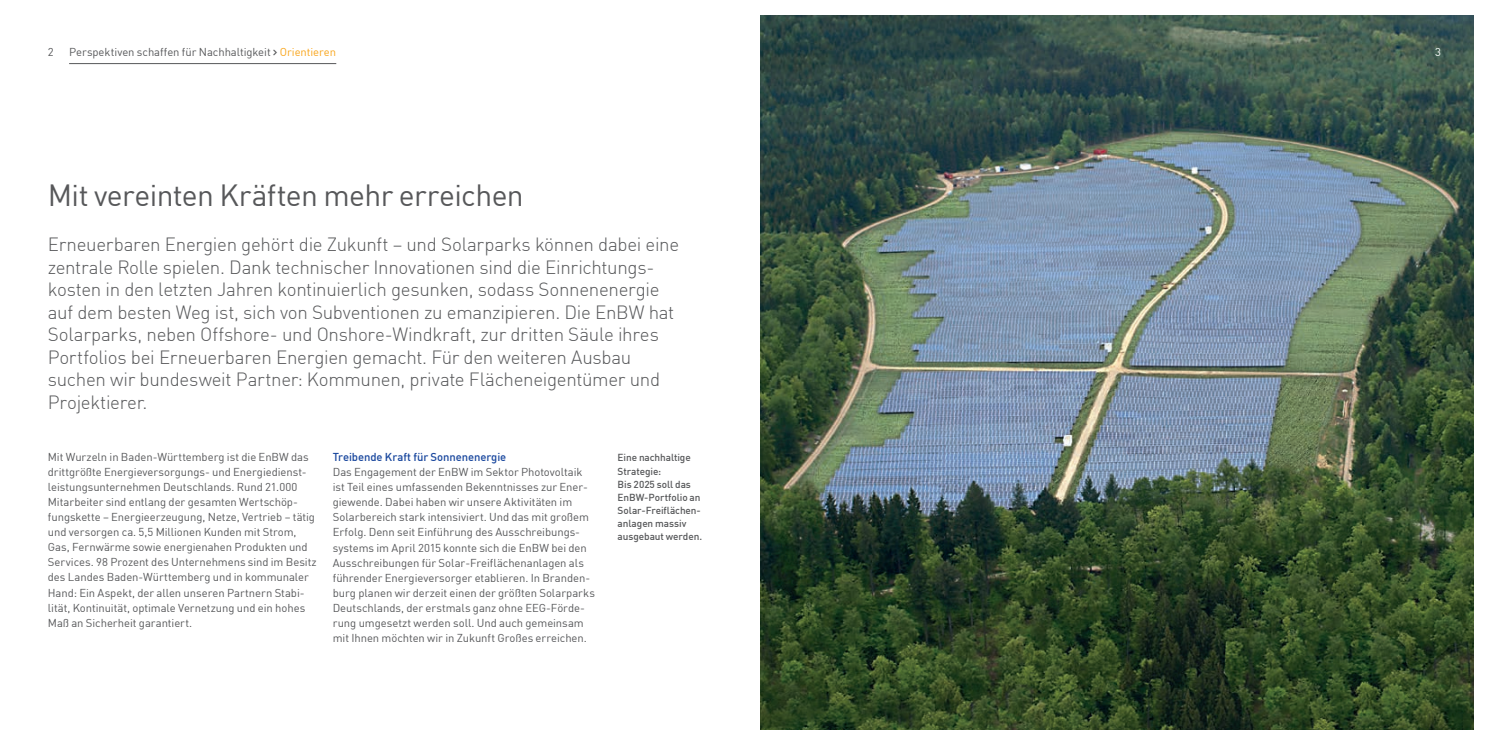
<style>
.page{position:relative;width:1489px;height:745px;background:#fff}
.page>*{position:absolute;margin:0;border:0;box-sizing:border-box;transform-origin:0 0}
.t1{font:30px "En BWDIN Pro";letter-spacing:-.02em;color:#57585a}
.t2{font:300 18.75px/22.5px "En BWDIN Pro";letter-spacing:-.015em;color:#57585a}
.t3{font:11.25px/15px "En BWDIN Pro";letter-spacing:-.005em;color:#57585a}
.t4{font:500 11.25px "En BWDIN Pro";letter-spacing:-.005em;color:#18469d}
.t5{font:11.25px "En BWDIN Pro";color:#fff}
.t6{font:500 10px/13.1px "En BWDIN Pro";letter-spacing:-.005em;color:#57585a}
.s1{color:#f9a51b}
</style>
<div class="page">
<img style="left:760px;top:16px;width:712px;height:712px">
<hr style="left:69px;top:63px;width:267px;height:1px;background:#57585a">
<p class="t3" style="left:48px;top:43px;width:7px">2</p>
<p class="t3" style="left:69px;top:43px;width:268px">Perspektiven schaffen für Nachhaltigkeit › <span class="s1">Orientieren</span></p>
<p class="t5" style="left:1434px;top:43px;width:7px">3</p>
<h1 class="t1" style="left:48px;top:171px;width:477px">Mit vereinten Kräften mehr erreichen</h1>
<p class="t2" style="left:48px;top:231px;width:633px">Erneuerbaren Energien gehört die Zukunft – und Solarparks können dabei eine zentrale Rolle spielen. Dank technischer Innovationen sind die Einrichtungs&shy;kosten in den letzten Jahren kontinuierlich gesunken, sodass Sonnenenergie auf dem besten Weg ist, sich von Subventionen zu emanzipieren. Die EnBW hat Solarparks, neben Offshore- und Onshore-Windkraft, zur dritten Säule ihres Portfolios bei Erneuerbaren Energien gemacht. Für den weiteren Ausbau suchen wir bundesweit Partner: Kommunen, private Flächeneigentümer und Projektierer.</p>
<p class="t4" style="left:333px;top:448px;width:175px">Treibende Kraft für Sonnenenergie</p>
<p class="t3" style="left:333px;top:463px;width:264px">Das Engagement der EnBW im Sektor Photovoltaik ist Teil eines umfassenden Bekenntnisses zur Ener&shy;giewende. Dabei haben wir unsere Aktivitäten im Solarbereich stark intensiviert. Und das mit großem Erfolg. Denn seit Einführung des Ausschreibungs&shy;systems im April 2015 konnte sich die EnBW bei den Ausschreibungen für Solar-Freiflächenanlagen als führender Energieversorger etablieren. In Branden&shy;burg planen wir derzeit einen der größten Solarparks Deutschlands, der erstmals ganz ohne EEG-Förde&shy;rung umgesetzt werden soll. Und auch gemeinsam mit Ihnen möchten wir in Zukunft Großes erreichen.</p>
<p class="t3" style="left:48px;top:448px;width:270px">Mit Wurzeln in Baden-Württemberg ist die EnBW das drittgrößte Energieversorgungs- und Energiedienst&shy;leistungsunternehmen Deutschlands. Rund 21.000<br>Mitarbeiter sind entlang der gesamten Wertschöp&shy;fungskette – Energieerzeugung, Netze, Vertrieb – tätig und versorgen ca. 5,5 Millionen Kunden mit Strom, Gas, Fernwärme sowie energienahen Produkten und Services. 98 Prozent des Unternehmens sind im Besitz des Landes Baden-Württemberg und in kommunaler Hand: Ein Aspekt, der allen unseren Partnern Stabi&shy;lität, Kontinuität, optimale Vernetzung und ein hohes Maß an Sicherheit garantiert.</p>
<p class="t6" style="left:617px;top:449px;width:86px">Eine nachhaltige<br>Strategie:<br>Bis 2025 soll das<br>EnBW-Portfolio an<br>Solar-Freiflächen&shy;anlagen massiv ausgebaut werden.</p>
</div>
